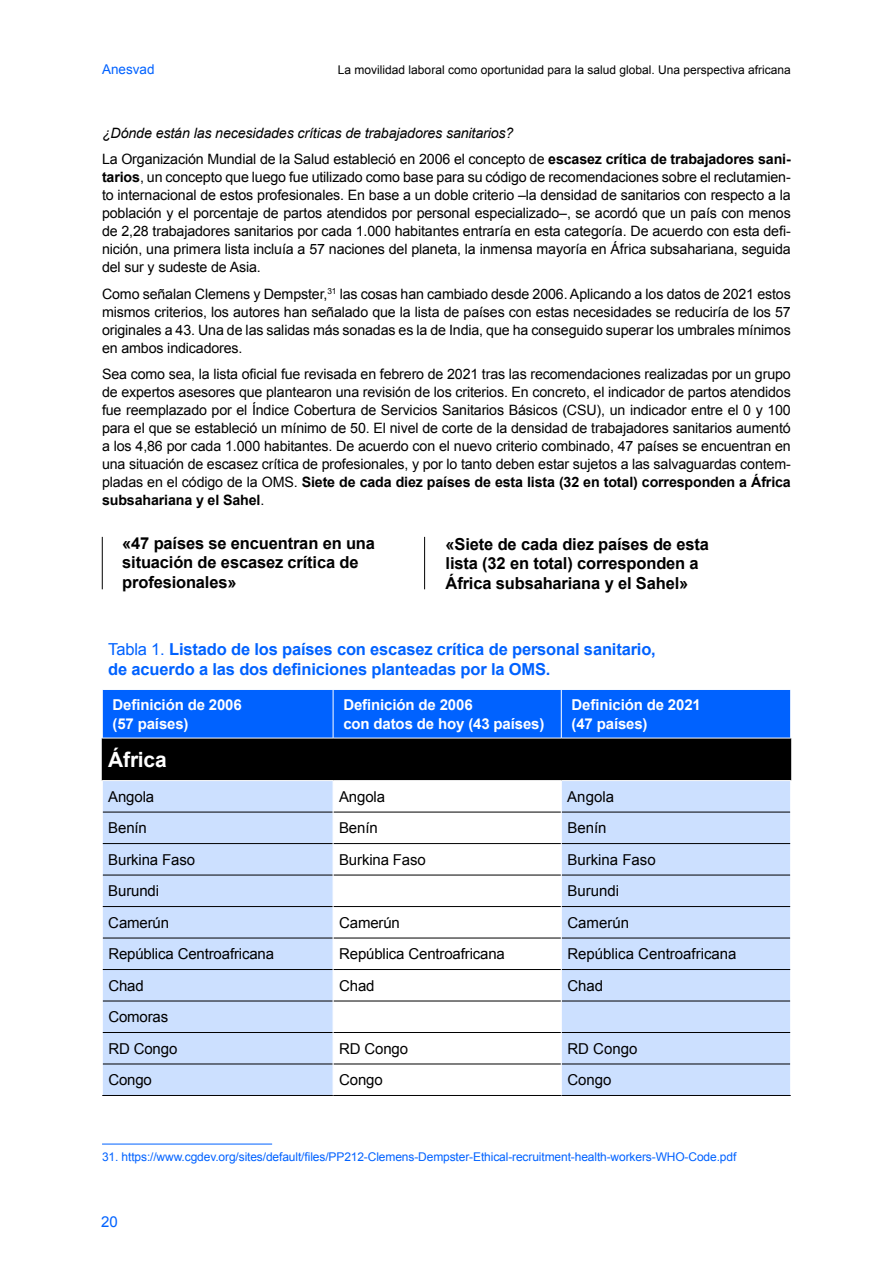
<style>
.page{position:relative;width:893px;height:1263px;background:#fff}
.page>*{position:absolute;margin:0;border:0;box-sizing:border-box;transform-origin:0 0}
.t1{font:700 21px "Arial";letter-spacing:-.01em;color:#fff}
.t2{font:700 16.5px/19.5px "Arial";letter-spacing:-.01em;color:#000}
.t3{font:700 16.5px/19.5px "Arial";letter-spacing:-.01em;color:#0062ff}
.t4{font:15px/31.5px "Arial";letter-spacing:-.01em;color:#000}
.t5{font:700 15px/19.5px "Arial";letter-spacing:-.01em;color:#fff}
.t6{font:15px "Arial";color:#0062ff}
.t7{font:14.25px/18px "Arial";letter-spacing:-.01em;color:#000;text-align:justify}
.t8{font:italic 14.25px/26.5px "Arial";letter-spacing:-.01em;color:#000}
.t9{font:13.5px "Arial";color:#0062ff}
.t10{font:12px "Arial";letter-spacing:-.01em;color:#0062ff}
.t11{font:12px "Arial";color:#000}
.s1{font-style:normal}
.s2{font-weight:700;font-style:normal}
.s3{font-weight:700}
.s4{font-weight:400}
</style>
<div class="page">
<hr style="left:102px;top:1144px;width:170px;height:1px;background:#0062ff">
<div style="left:103px;top:690px;width:687px;height:48px;background:#0062ff"></div>
<div style="left:102px;top:738px;width:689px;height:42px;background:#000"></div>
<svg style="left:103px;top:781px;width:687px;height:314px;fill:#cce0ff"></svg>
<hr style="left:102px;top:812px;width:231px;height:1px;background:#000">
<hr style="left:333px;top:812px;width:228px;height:1px;background:#000">
<hr style="left:561px;top:812px;width:229px;height:1px;background:#000">
<hr style="left:102px;top:843px;width:231px;height:1px;background:#000">
<hr style="left:333px;top:843px;width:228px;height:1px;background:#000">
<hr style="left:561px;top:843px;width:229px;height:1px;background:#000">
<hr style="left:102px;top:875px;width:231px;height:1px;background:#000">
<hr style="left:333px;top:875px;width:228px;height:1px;background:#000">
<hr style="left:561px;top:875px;width:229px;height:1px;background:#000">
<hr style="left:102px;top:906px;width:231px;height:1px;background:#000">
<hr style="left:333px;top:906px;width:228px;height:1px;background:#000">
<hr style="left:561px;top:906px;width:229px;height:1px;background:#000">
<hr style="left:102px;top:938px;width:231px;height:1px;background:#000">
<hr style="left:333px;top:938px;width:228px;height:1px;background:#000">
<hr style="left:561px;top:938px;width:229px;height:1px;background:#000">
<hr style="left:102px;top:969px;width:231px;height:1px;background:#000">
<hr style="left:333px;top:969px;width:228px;height:1px;background:#000">
<hr style="left:561px;top:969px;width:229px;height:1px;background:#000">
<hr style="left:102px;top:1001px;width:231px;height:1px;background:#000">
<hr style="left:333px;top:1001px;width:228px;height:1px;background:#000">
<hr style="left:561px;top:1001px;width:229px;height:1px;background:#000">
<hr style="left:102px;top:1032px;width:231px;height:1px;background:#000">
<hr style="left:333px;top:1032px;width:228px;height:1px;background:#000">
<hr style="left:561px;top:1032px;width:229px;height:1px;background:#000">
<hr style="left:102px;top:1064px;width:231px;height:1px;background:#000">
<hr style="left:333px;top:1064px;width:228px;height:1px;background:#000">
<hr style="left:561px;top:1064px;width:229px;height:1px;background:#000">
<hr style="left:102px;top:1095px;width:231px;height:1px;background:#000">
<hr style="left:333px;top:1095px;width:228px;height:1px;background:#000">
<hr style="left:561px;top:1095px;width:230px;height:1px;background:#000">
<hr style="left:333px;top:690px;width:1px;height:48px;background:#fff">
<hr style="left:561px;top:690px;width:1px;height:48px;background:#fff">
<hr style="left:102px;top:738px;width:231px;height:1px;background:#fff">
<hr style="left:333px;top:738px;width:228px;height:1px;background:#fff">
<hr style="left:561px;top:738px;width:230px;height:1px;background:#fff">
<hr style="left:333px;top:781px;width:1px;height:31px;background:#fff">
<hr style="left:561px;top:781px;width:1px;height:31px;background:#fff">
<hr style="left:102px;top:812px;width:1px;height:31px;background:#fff">
<hr style="left:333px;top:812px;width:1px;height:31px;background:#fff">
<hr style="left:561px;top:812px;width:1px;height:31px;background:#fff">
<hr style="left:102px;top:843px;width:1px;height:32px;background:#fff">
<hr style="left:333px;top:843px;width:1px;height:32px;background:#fff">
<hr style="left:561px;top:843px;width:1px;height:32px;background:#fff">
<hr style="left:102px;top:875px;width:1px;height:31px;background:#fff">
<hr style="left:333px;top:875px;width:1px;height:31px;background:#fff">
<hr style="left:561px;top:875px;width:1px;height:31px;background:#fff">
<hr style="left:102px;top:906px;width:1px;height:32px;background:#fff">
<hr style="left:333px;top:906px;width:1px;height:32px;background:#fff">
<hr style="left:561px;top:906px;width:1px;height:32px;background:#fff">
<hr style="left:102px;top:938px;width:1px;height:31px;background:#fff">
<hr style="left:333px;top:938px;width:1px;height:31px;background:#fff">
<hr style="left:561px;top:938px;width:1px;height:31px;background:#fff">
<hr style="left:102px;top:969px;width:1px;height:32px;background:#fff">
<hr style="left:333px;top:969px;width:1px;height:32px;background:#fff">
<hr style="left:561px;top:969px;width:1px;height:32px;background:#fff">
<hr style="left:102px;top:1001px;width:1px;height:31px;background:#fff">
<hr style="left:333px;top:1001px;width:1px;height:31px;background:#fff">
<hr style="left:561px;top:1001px;width:1px;height:31px;background:#fff">
<hr style="left:102px;top:1032px;width:1px;height:32px;background:#fff">
<hr style="left:333px;top:1032px;width:1px;height:32px;background:#fff">
<hr style="left:561px;top:1032px;width:1px;height:32px;background:#fff">
<hr style="left:102px;top:1064px;width:1px;height:31px;background:#fff">
<hr style="left:333px;top:1064px;width:1px;height:31px;background:#fff">
<hr style="left:561px;top:1064px;width:1px;height:31px;background:#fff">
<hr style="left:424px;top:537px;width:1px;height:52px;background:#000">
<hr style="left:102px;top:537px;width:1px;height:52px;background:#000">
<p class="t9" style="left:102px;top:60px;width:54px">Anesvad</p>
<p class="t11" style="left:338px;top:62px;width:454px">La movilidad laboral como oportunidad para la salud global. Una perspectiva africana</p>
<p class="t8" style="left:102px;top:120px;width:690px">¿Dónde están las necesidades críticas de trabajadores sanitarios?<br><span class="s1">La Organización Mundial de la Salud estableció en 2006 el concepto de</span> <span class="s2">escasez crítica de trabajadores sani-</span></p>
<p class="t7" style="left:102px;top:169px;width:690px"><span class="s3">tarios</span>, un concepto que luego fue utilizado como base para su código de recomendaciones sobre el reclutamien&shy;to internacional de estos profesionales. En base a un doble criterio –la densidad de sanitarios con respecto a la población y el porcentaje de partos atendidos por personal especializado–, se acordó que un país con menos de 2,28 trabajadores sanitarios por cada 1.000 habitantes entraría en esta categoría. De acuerdo con esta defi&shy;nición, una primera lista incluía a 57 naciones del planeta, la inmensa mayoría en África subsahariana, seguida del sur y sudeste de Asia.</p>
<p class="t7" style="left:102px;top:285px;width:690px">Como señalan Clemens y Dempster,<sup>31</sup> las cosas han cambiado desde 2006. Aplicando a los datos de 2021 estos mismos criterios, los autores han señalado que la lista de países con estas necesidades se reduciría de los 57 originales a 43. Una de las salidas más sonadas es la de India, que ha conseguido superar los umbrales mínimos en ambos indicadores.</p>
<p class="t7" style="left:102px;top:366px;width:690px">Sea como sea, la lista oficial fue revisada en febrero de 2021 tras las recomendaciones realizadas por un grupo de expertos asesores que plantearon una revisión de los criterios. En concreto, el indicador de partos atendidos fue reemplazado por el Índice Cobertura de Servicios Sanitarios Básicos (CSU), un indicador entre el 0 y 100 para el que se estableció un mínimo de 50. El nivel de corte de la densidad de trabajadores sanitarios aumentó a los 4,86 por cada 1.000 habitantes. De acuerdo con el nuevo criterio combinado, 47 países se encuentran en una situación de escasez crítica de profesionales, y por lo tanto deben estar sujetos a las salvaguardas contem&shy;pladas en el código de la OMS. <span class="s3">Siete de cada diez países de esta lista (32 en total) corresponden a África subsahariana y el Sahel</span>.</p>
<p class="t2" style="left:122px;top:534px;width:254px">«47 países se encuentran en una situación de escasez crítica de profesionales»</p>
<p class="t2" style="left:446px;top:535px;width:265px">«Siete de cada diez países de esta lista (32 en total) corresponden a<br>África subsahariana y el Sahel»</p>
<p class="t3" style="left:108px;top:640px;width:549px"><span class="s4">Tabla 1.</span> Listado de los países con escasez crítica de personal sanitario, de acuerdo a las dos definiciones planteadas por la OMS.</p>
<p class="t5" style="left:113px;top:695px;width:131px">Definición de 2006 (57 países)</p>
<p class="t5" style="left:343px;top:695px;width:203px">Definición de 2006<br>con datos de hoy (43 países)</p>
<p class="t5" style="left:572px;top:695px;width:131px">Definición de 2021 (47 países)</p>
<h1 class="t1" style="left:108px;top:746px;width:60px">África</h1>
<p class="t4" style="left:108px;top:781px;width:47px">Angola</p>
<p class="t4" style="left:339px;top:781px;width:47px">Angola</p>
<p class="t4" style="left:567px;top:781px;width:48px">Angola</p>
<p class="t4" style="left:108px;top:812px;width:40px">Benín</p>
<p class="t4" style="left:339px;top:812px;width:40px">Benín</p>
<p class="t4" style="left:567px;top:812px;width:41px">Benín</p>
<p class="t4" style="left:108px;top:844px;width:88px">Burkina Faso</p>
<p class="t4" style="left:339px;top:844px;width:88px">Burkina Faso</p>
<p class="t4" style="left:567px;top:844px;width:90px">Burkina Faso</p>
<p class="t4" style="left:108px;top:875px;width:52px">Burundi</p>
<p class="t4" style="left:567px;top:875px;width:53px">Burundi</p>
<p class="t4" style="left:108px;top:907px;width:62px">Camerún</p>
<p class="t4" style="left:339px;top:907px;width:62px">Camerún</p>
<p class="t4" style="left:567px;top:907px;width:63px">Camerún</p>
<p class="t4" style="left:108px;top:938px;width:167px">República Centroafricana</p>
<p class="t4" style="left:339px;top:938px;width:167px">República Centroafricana</p>
<p class="t4" style="left:567px;top:938px;width:171px">República Centroafricana</p>
<p class="t4" style="left:108px;top:970px;width:37px">Chad</p>
<p class="t4" style="left:339px;top:970px;width:37px">Chad</p>
<p class="t4" style="left:567px;top:970px;width:37px">Chad</p>
<p class="t4" style="left:108px;top:1001px;width:70px">Comoras<br>RD Congo</p>
<p class="t4" style="left:339px;top:1033px;width:70px">RD Congo</p>
<p class="t4" style="left:567px;top:1033px;width:72px">RD Congo</p>
<p class="t4" style="left:108px;top:1064px;width:45px">Congo</p>
<p class="t4" style="left:339px;top:1064px;width:45px">Congo</p>
<p class="t4" style="left:567px;top:1064px;width:46px">Congo</p>
<p class="t10" style="left:102px;top:1149px;width:636px">31. https://www.cgdev.org/sites/default/files/PP212-Clemens-Dempster-Ethical-recruitment-health-workers-WHO-Code.pdf</p>
<p class="t6" style="left:101px;top:1212px;width:18px">20</p>
</div>
